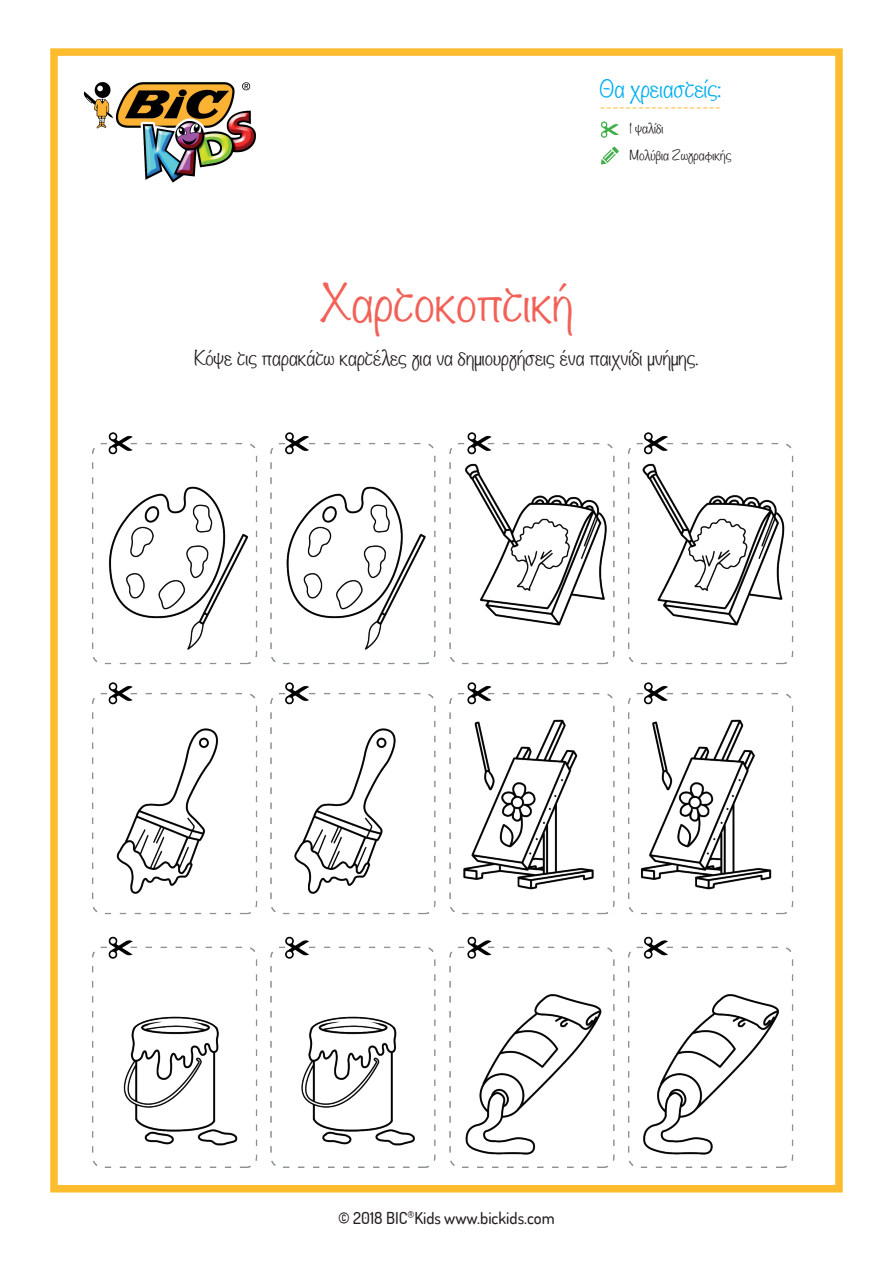
<style>
.page{position:relative;width:893px;height:1263px;background:#fff}
.page>*{position:absolute;margin:0;border:0;box-sizing:border-box;transform-origin:0 0}
.t1{font:300 45px "Noteworthy";color:#f16157}
.t2{font:300 21px "Noteworthy";color:#00aeef}
.t3{font:300 18px "Noteworthy";color:#231f20}
.t4{font:18px "Minion Pro";color:#fdbb2e}
.t5{font:500 16.5px "Dosis";color:#231f20}
.t6{font:300 12px "Noteworthy";color:#231f20}
</style>
<div class="page">
<div style="left:50px;top:48px;width:793px;height:1144px;border:8px solid #fdbb2e"></div>
<img style="left:83px;top:82px;width:173px;height:101px">
<svg style="left:601px;top:147px;width:18px;height:18px"></svg>
<svg style="left:600px;top:121px;width:19px;height:17px"></svg>
<img style="left:92px;top:432px;width:702px;height:736px">
<p class="t2" style="left:600px;top:70px;width:123px">Θα χρειαστείς:</p>
<p class="t4" style="left:600px;top:94px;width:123px">-------------------</p>
<h1 class="t1" style="left:320px;top:263px;width:255px">Χαρτοκοπτική</h1>
<p class="t6" style="left:629px;top:118px;width:36px">1 ψαλίδι</p>
<p class="t6" style="left:629px;top:145px;width:104px">Μολύβια Ζωγραφικής</p>
<p class="t3" style="left:194px;top:342px;width:505px">Κόψε τις παρακάτω καρτέλες για να δημιουργήσεις ένα παιχνίδι μνήμης.</p>
<p class="t5" style="left:338px;top:1207px;width:218px">© 2018 BIC<sup>®</sup>Kids www.bickids.com</p>
</div>
